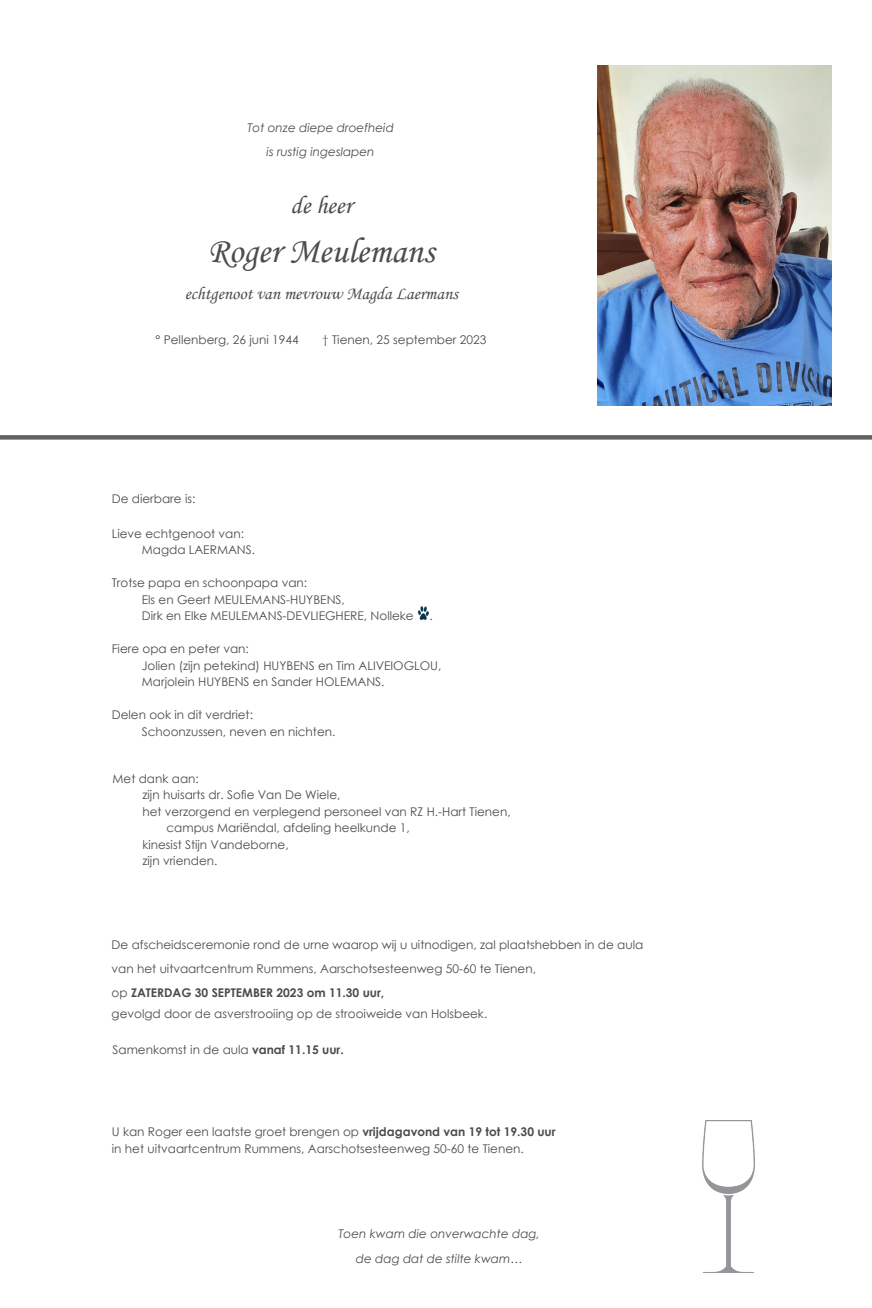
<style>
.page{position:relative;width:872px;height:1308px;background:#fff}
.page>*{position:absolute;margin:0;border:0;box-sizing:border-box;transform-origin:0 0}
.t1{font:36px "Monotype Corsiva";color:#4b4c4d}
.t2{font:25.5px "Monotype Corsiva";color:#4b4c4d}
.t3{font:18px "Monotype Corsiva";color:#4b4c4d}
.t4{font:12px "Century Gothic";color:#4b4c4d}
.t5{font:italic 12px "Century Gothic";color:#4b4c4d}
.t6{font:700 12px "Century Gothic";color:#4b4c4d}
.s1{font-weight:400}
.s2{font-weight:700}
</style>
<div class="page">
<svg style="left:0;top:435px;width:872px;height:4px;background:#67676a"></svg>
<img style="left:597px;top:66px;width:234px;height:340px">
<img style="left:418px;top:606px;width:11px;height:14px">
<img style="left:702px;top:1120px;width:53px;height:152px">
<p class="t5" style="left:247px;top:119px;width:148px">Tot onze diepe droefheid</p>
<p class="t5" style="left:267px;top:143px;width:109px">is rustig ingeslapen</p>
<p class="t2" style="left:290px;top:189px;width:63px">de heer</p>
<p class="t1" style="left:207px;top:229px;width:228px">Roger Meulemans</p>
<p class="t3" style="left:185px;top:282px;width:275px">echtgenoot van mevrouw Magda Laermans</p>
<p class="t4" style="left:156px;top:331px;width:145px">° Pellenberg, 26 juni 1944</p>
<p class="t4" style="left:322px;top:331px;width:166px">† Tienen, 25 september 2023</p>
<p class="t4" style="left:112px;top:490px;width:85px">De dierbare is:</p>
<p class="t4" style="left:112px;top:525px;width:134px">Lieve echtgenoot van:</p>
<p class="t4" style="left:142px;top:541px;width:115px">Magda LAERMANS.</p>
<p class="t4" style="left:112px;top:574px;width:197px">Trotse papa en schoonpapa van:</p>
<p class="t4" style="left:142px;top:591px;width:205px">Els en Geert MEULEMANS-HUYBENS,</p>
<p class="t4" style="left:142px;top:607px;width:273px">Dirk en Elke MEULEMANS-DEVLIEGHERE, Nolleke</p>
<p class="t4" style="left:429px;top:607px;width:5px">.</p>
<p class="t4" style="left:112px;top:640px;width:139px">Fiere opa en peter van:</p>
<p class="t4" style="left:142px;top:657px;width:301px">Jolien (zijn petekind) HUYBENS en Tim ALIVEIOGLOU,</p>
<p class="t4" style="left:142px;top:673px;width:244px">Marjolein HUYBENS en Sander HOLEMANS.</p>
<p class="t4" style="left:112px;top:706px;width:143px">Delen ook in dit verdriet:</p>
<p class="t4" style="left:142px;top:723px;width:195px">Schoonzussen, neven en nichten.</p>
<p class="t4" style="left:112px;top:770px;width:88px">Met dank aan:</p>
<p class="t4" style="left:142px;top:786px;width:199px">zijn huisarts dr. Sofie Van De Wiele,</p>
<p class="t4" style="left:142px;top:803px;width:370px">het verzorgend en verplegend personeel van RZ H.-Hart Tienen,</p>
<p class="t4" style="left:166px;top:819px;width:245px">campus Mariëndal, afdeling heelkunde 1,</p>
<p class="t4" style="left:142px;top:836px;width:148px">kinesist Stijn Vandeborne,</p>
<p class="t4" style="left:142px;top:852px;width:77px">zijn vrienden.</p>
<p class="t4" style="left:112px;top:936px;width:533px">De afscheidsceremonie rond de urne waarop wij u uitnodigen, zal plaatshebben in de aula</p>
<p class="t4" style="left:112px;top:960px;width:426px">van het uitvaartcentrum Rummens, Aarschotsesteenweg 50-60 te Tienen,</p>
<p class="t6" style="left:112px;top:983px;width:274px"><span class="s1">op</span> ZATERDAG 30 SEPTEMBER 2023 om 11.30 uur,</p>
<p class="t4" style="left:112px;top:1005px;width:377px">gevolgd door de asverstrooiing op de strooiweide van Holsbeek.</p>
<p class="t4" style="left:112px;top:1041px;width:233px">Samenkomst in de aula <span class="s2">vanaf 11.15 uur.</span></p>
<p class="t4" style="left:112px;top:1123px;width:445px">U kan Roger een laatste groet brengen op <span class="s2">vrijdagavond van 19 tot 19.30 uur</span></p>
<p class="t4" style="left:112px;top:1140px;width:413px">in het uitvaartcentrum Rummens, Aarschotsesteenweg 50-60 te Tienen.</p>
<p class="t5" style="left:338px;top:1225px;width:203px">Toen kwam die onverwachte dag,</p>
<p class="t5" style="left:356px;top:1250px;width:168px">de dag dat de stilte kwam…</p>
</div>
